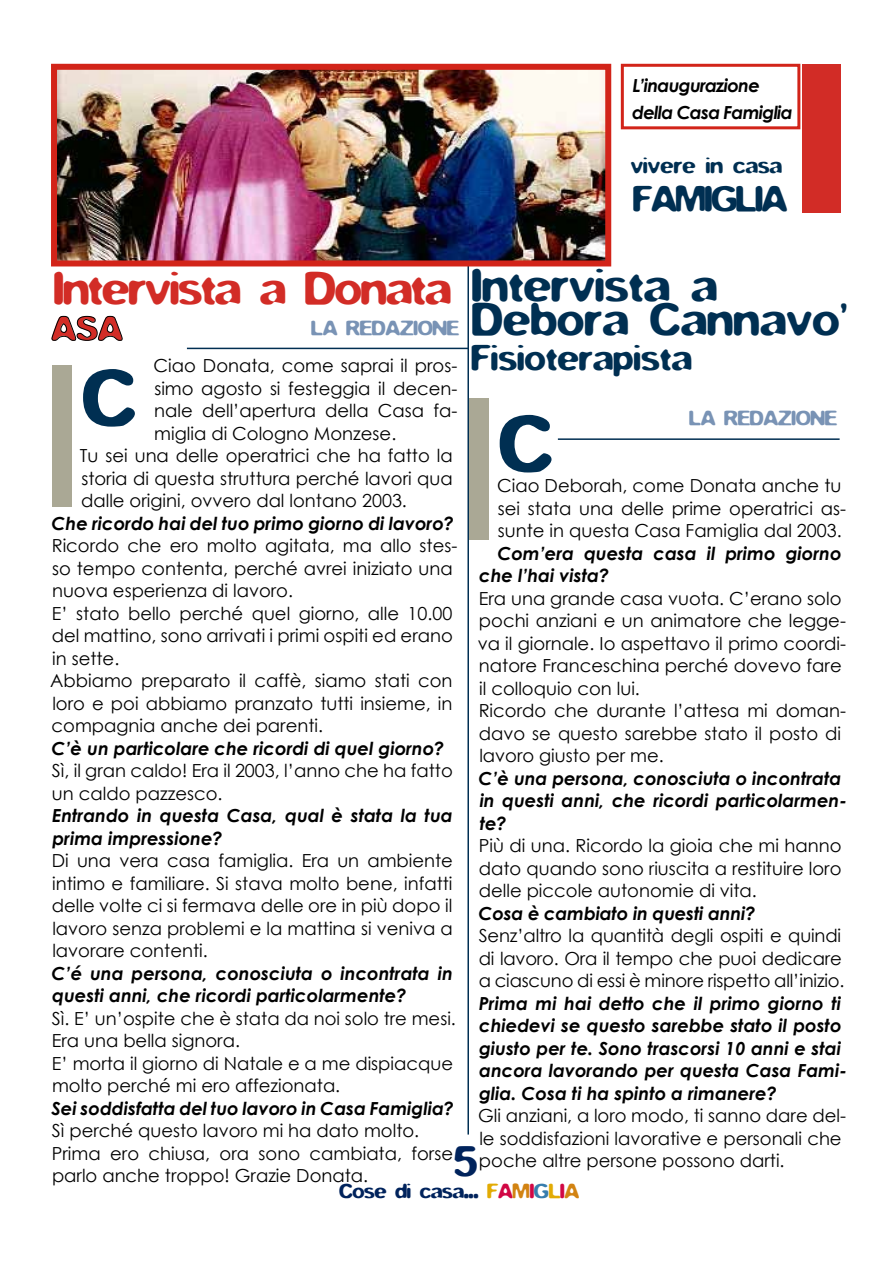
<style>
.page{position:relative;width:893px;height:1263px;background:#fff}
.page>*{position:absolute;margin:0;border:0;box-sizing:border-box;transform-origin:0 0}
.t1{font:72px "F Stop";color:#002f52}
.t2{font:40.5px/34.5px "F Stop";letter-spacing:.02em;color:#002f52}
.t3{font:40.5px "F Stop";letter-spacing:-.01em;color:#d22c26}
.t4{font:37.5px "F Stop";color:#00235c}
.t5{font:31.5px "F Stop";letter-spacing:.02em;color:#002f52}
.t6{font:31.5px "F Stop";letter-spacing:-.03em;color:#002f52}
.t7{font:30px "F Stop";color:#d22c26}
.t8{font:19.5px "F Stop";letter-spacing:.02em;color:#002f52}
.t9{font:18px/22.5px "Century Gothic";color:#000}
.t10{font:italic 700 18px/22.5px "Century Gothic";color:#000}
.t11{font:italic 700 18px/27px "Century Gothic";letter-spacing:-.04em;color:#000}
.t12{font:18px "F Stop";color:#7993b5}
.t13{font:18px "F Stop";color:#00235c}
.s1{color:#e2ab04}
.s2{color:#d10744}
.s3{color:#d28312}
.s4{color:#387dad}
</style>
<div class="page">
<hr style="left:467px;top:233px;width:2px;height:901px;background:#002e52">
<img style="left:58px;top:71px;width:546px;height:188px">
<div style="left:51px;top:64px;width:560px;height:202px;border:6px solid #d22419"></div>
<div style="left:803px;top:64px;width:38px;height:149px;background:#d22c26"></div>
<div style="left:53px;top:366px;width:19px;height:141px;background:#aaa895"></div>
<svg style="left:51px;top:316px;width:72px;height:25px"></svg>
<hr style="left:187px;top:348px;width:282px;height:1px;background:#002e52">
<div style="left:469px;top:398px;width:20px;height:141px;background:#aaa895"></div>
<hr style="left:558px;top:438px;width:282px;height:2px;background:#002e52">
<div style="left:621px;top:64px;width:179px;height:65px;border:3px solid #d22419"></div>
<p class="t11" style="left:632px;top:71px;width:162px">L’inaugurazione della Casa Famiglia</p>
<p class="t8" style="left:631px;top:157px;width:153px">vivere in casa</p>
<h3 class="t6" style="left:634px;top:185px;width:156px">FAMIGLIA</h3>
<h2 class="t2" style="left:473px;top:271px;width:377px">Intervista a<br>Debora Cannavo'</h2>
<h3 class="t5" style="left:472px;top:344px;width:221px">Fisioterapista</h3>
<p class="t12" style="left:690px;top:410px;width:149px">LA REDAZIONE</p>
<h2 class="t3" style="left:55px;top:271px;width:398px">Intervista a Donata</h2>
<h3 class="t7" style="left:52px;top:316px;width:72px">ASA</h3>
<p class="t12" style="left:312px;top:320px;width:149px">LA REDAZIONE</p>
<p class="t9" style="left:154px;top:354px;width:305px">Ciao Donata, come saprai il pros-</p>
<p class="t9" style="left:154px;top:377px;width:304px">simo agosto si festeggia il decen-</p>
<p class="t9" style="left:154px;top:399px;width:305px">nale dell’apertura della Casa fa-</p>
<p class="t9" style="left:154px;top:422px;width:244px">miglia di Cologno Monzese.</p>
<p class="t9" style="left:80px;top:444px;width:374px">Tu sei una delle operatrici che ha fatto la</p>
<p class="t9" style="left:81px;top:467px;width:373px">storia di questa struttura perché lavori qua</p>
<p class="t9" style="left:81px;top:489px;width:327px">dalle origini, ovvero dal lontano 2003.</p>
<p class="t10" style="left:52px;top:511px;width:404px">Che ricordo hai del tuo primo giorno di lavoro?</p>
<p class="t9" style="left:50px;top:534px;width:408px">Ricordo che ero molto agitata, ma allo stes&shy;so tempo contenta, perché avrei iniziato una nuova esperienza di lavoro.<br>E’ stato bello perché quel giorno, alle 10.00 del mattino, sono arrivati i primi ospiti ed erano in sette.<br>Abbiamo preparato il caffè, siamo stati con loro e poi abbiamo pranzato tutti insieme, in compagnia anche dei parenti.</p>
<p class="t10" style="left:52px;top:736px;width:394px">C’è un particolare che ricordi di quel giorno?</p>
<p class="t9" style="left:52px;top:759px;width:402px">Sì, il gran caldo! Era il 2003, l’anno che ha fatto un caldo pazzesco.</p>
<p class="t10" style="left:52px;top:803px;width:402px">Entrando in questa Casa, qual è stata la tua prima impressione?</p>
<p class="t9" style="left:52px;top:849px;width:403px;text-align:justify">Di una vera casa famiglia. Era un ambiente intimo e familiare. Si stava molto bene, infatti delle volte ci si fermava delle ore in più dopo il lavoro senza problemi e la mattina si veniva a lavorare contenti.</p>
<p class="t10" style="left:52px;top:961px;width:403px">C’é una persona, conosciuta o incontrata in questi anni, che ricordi particolarmente?</p>
<p class="t9" style="left:52px;top:1007px;width:406px">Sì. E’ un’ospite che è stata da noi solo tre mesi.<br>Era una bella signora.<br>E’ morta il giorno di Natale e a me dispiacque molto perché mi ero affezionata.</p>
<p class="t10" style="left:52px;top:1096px;width:404px">Sei soddisfatta del tuo lavoro in Casa Famiglia?</p>
<p class="t9" style="left:52px;top:1119px;width:403px">Sì perché questo lavoro mi ha dato molto.<br>Prima ero chiusa, ora sono cambiata, forse parlo anche troppo! Grazie Donata.</p>
<h1 class="t1" style="left:83px;top:368px;width:55px">C</h1>
<h1 class="t1" style="left:500px;top:414px;width:55px">C</h1>
<p class="t9" style="left:497px;top:474px;width:350px">Ciao Deborah, come Donata anche tu sei stata una delle prime operatrici as&shy;sunte in questa Casa Famiglia dal 2003.</p>
<p class="t10" style="left:479px;top:541px;width:364px;text-indent:18px">Com’era questa casa il primo giorno che l’hai vista?</p>
<p class="t9" style="left:478px;top:587px;width:370px">Era una grande casa vuota. C’erano solo pochi anziani e un animatore che legge&shy;va il giornale. Io aspettavo il primo coordi&shy;natore Franceschina perché dovevo fare il colloquio con lui.<br>Ricordo che durante l’attesa mi doman&shy;davo se questo sarebbe stato il posto di lavoro giusto per me.</p>
<p class="t10" style="left:479px;top:766px;width:370px">C’è una persona, conosciuta o incontrata in questi anni, che ricordi particolarmen&shy;te?</p>
<p class="t9" style="left:479px;top:834px;width:364px;text-align:justify">Più di una. Ricordo la gioia che mi hanno dato quando sono riuscita a restituire loro delle piccole autonomie di vita.</p>
<p class="t10" style="left:479px;top:901px;width:278px">Cosa è cambiato in questi anni?</p>
<p class="t9" style="left:479px;top:924px;width:367px">Senz’altro la quantità degli ospiti e quindi di lavoro. Ora il tempo che puoi dedicare a ciascuno di essi è minore rispetto all’inizio.</p>
<p class="t10" style="left:479px;top:991px;width:370px">Prima mi hai detto che il primo giorno ti chiedevi se questo sarebbe stato il posto giusto per te. Sono trascorsi 10 anni e stai ancora lavorando per questa Casa Fami&shy;glia. Cosa ti ha spinto a rimanere?</p>
<p class="t9" style="left:478px;top:1104px;width:369px">Gli anziani, a loro modo, ti sanno dare del&shy;le soddisfazioni lavorative e personali che poche altre persone possono darti.</p>
<h3 class="t4" style="left:455px;top:1146px;width:24px">5</h3>
<p class="t13" style="left:339px;top:1183px;width:241px">Cose di casa... <span class="s1">F</span><span class="s2">A</span><span class="s3">M</span><span class="s2">I</span><span class="s4">G</span><span class="s1">L</span><span class="s2">I</span><span class="s3">A</span></p>
</div>
